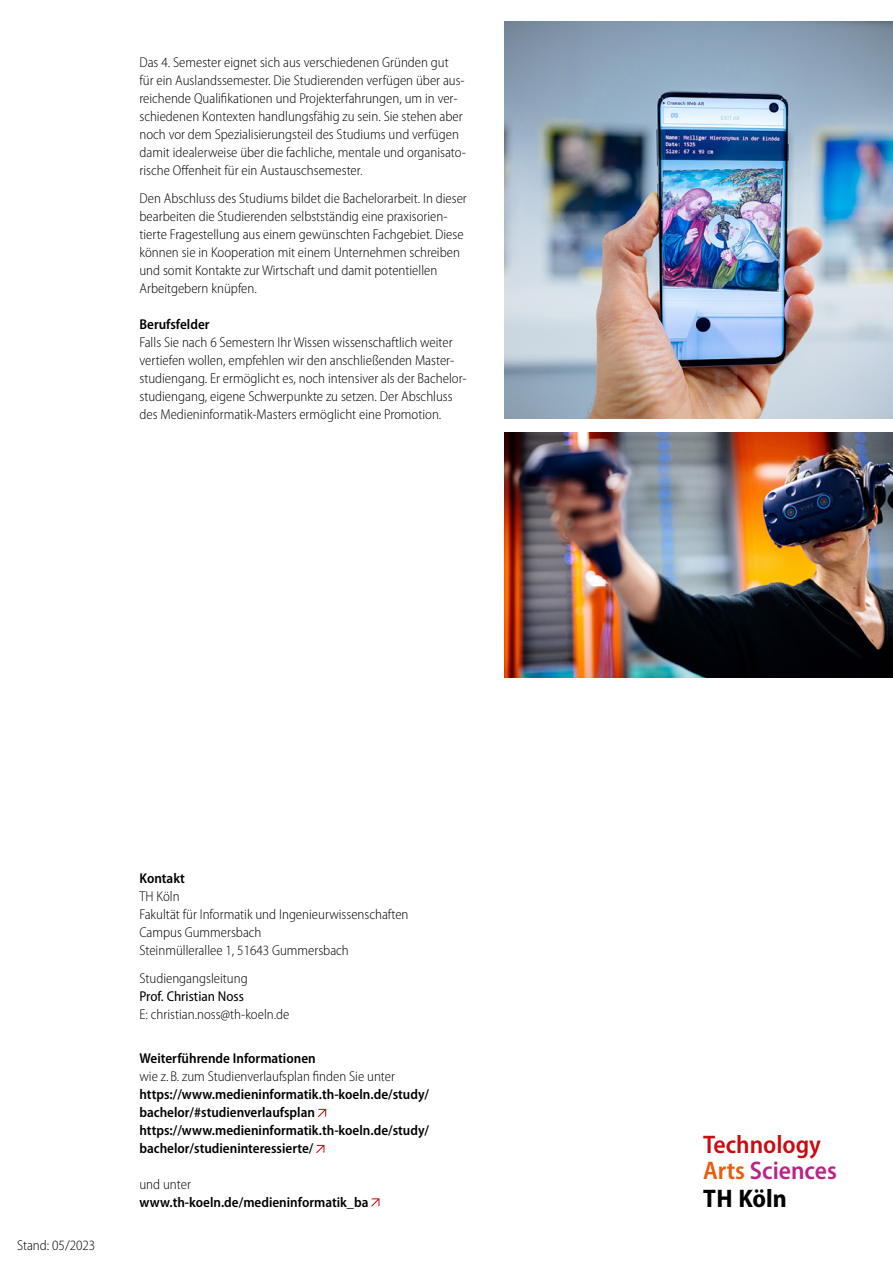
<style>
.page{position:relative;width:893px;height:1263px;background:#fff}
.page>*{position:absolute;margin:0;border:0;box-sizing:border-box;transform-origin:0 0}
.t1{font:600 semi-condensed 25.5px/25.5px "Myriad Pro";color:#c90c0f}
.t2{font:700 semi-condensed 25.5px "Myriad Pro";color:#000}
.Mengentext{font:300 semi-condensed 14.25px/18px "Myriad Pro";color:#000}
.Mengentext-2{font:600 semi-condensed 14.25px/18px "Myriad Pro";color:#000}
.Zwischenheadline{font:600 semi-condensed 14.25px "Myriad Pro";color:#000}
.Mengentext-3{font:semi-condensed 14.25px "Myriad Pro";color:#000}
.s1{color:#ea5b0b}
.s2{color:#b82585}
</style>
<div class="page">
<svg style="left:371px;top:1198px;width:8px;height:8px"></svg>
<img style="left:505px;top:21px;width:388px;height:398px">
<img style="left:505px;top:433px;width:388px;height:245px">
<svg style="left:318px;top:1109px;width:8px;height:8px"></svg>
<svg style="left:316px;top:1145px;width:8px;height:8px"></svg>
<p class="Mengentext" style="left:139px;top:54px;width:328px">Das 4. Semester eignet sich aus verschiedenen Gründen gut für ein Auslandssemester. Die Studierenden verfügen über aus&shy;reichende Qualifikationen und Projekterfahrungen, um in ver&shy;schiedenen Kontexten handlungsfähig zu sein. Sie stehen aber noch vor dem Spezialisierungsteil des Studiums und verfügen damit idealerweise über die fachliche, mentale und organisato&shy;rische Offenheit für ein Austauschsemester.</p>
<p class="Mengentext" style="left:139px;top:189px;width:329px">Den Abschluss des Studiums bildet die Bachelorarbeit. In dieser bearbeiten die Studierenden selbstständig eine praxisorien&shy;tierte Fragestellung aus einem gewünschten Fachgebiet. Diese können sie in Kooperation mit einem Unternehmen schreiben und somit Kontakte zur Wirtschaft und damit potentiellen Arbeitgebern knüpfen.</p>
<p class="Zwischenheadline" style="left:139px;top:316px;width:72px">Berufsfelder</p>
<p class="Mengentext" style="left:139px;top:333px;width:329px">Falls Sie nach 6 Semestern Ihr Wissen wissenschaftlich weiter vertiefen wollen, empfehlen wir den anschließenden Master&shy;studiengang. Er ermöglicht es, noch intensiver als der Bachelor&shy;studiengang, eigene Schwerpunkte zu setzen. Der Abschluss des Medieninformatik-Masters ermöglicht eine Promotion.</p>
<p class="Mengentext" style="left:17px;top:1237px;width:80px">Stand: 05/2023</p>
<p class="Zwischenheadline" style="left:139px;top:871px;width:47px">Kontakt</p>
<p class="Mengentext" style="left:139px;top:888px;width:42px">TH Köln</p>
<p class="Mengentext" style="left:139px;top:906px;width:271px">Fakultät für Informatik und Ingenieurwissenschaften</p>
<p class="Mengentext" style="left:139px;top:924px;width:124px">Campus Gummersbach</p>
<p class="Mengentext" style="left:139px;top:942px;width:211px">Steinmüllerallee 1, 51643 Gummersbach</p>
<p class="Mengentext" style="left:139px;top:970px;width:110px">Studiengangsleitung</p>
<p class="Mengentext-3" style="left:139px;top:989px;width:106px">Prof. Christian Noss</p>
<p class="Mengentext" style="left:139px;top:1006px;width:152px">E: christian.noss@th-koeln.de</p>
<p class="Zwischenheadline" style="left:139px;top:1050px;width:178px">Weiterführende Informationen</p>
<p class="Mengentext" style="left:139px;top:1068px;width:257px">wie z. B. zum Studienverlaufsplan finden Sie unter</p>
<p class="Mengentext-2" style="left:139px;top:1086px;width:291px">https://www.medieninformatik.th-koeln.de/study/ bachelor/#studienverlaufsplan</p>
<p class="Mengentext-2" style="left:139px;top:1122px;width:291px">https://www.medieninformatik.th-koeln.de/study/ bachelor/studieninteressierte/</p>
<p class="Mengentext" style="left:139px;top:1176px;width:53px">und unter</p>
<p class="Zwischenheadline" style="left:139px;top:1194px;width:230px">www.th-koeln.de/medieninformatik_ba</p>
<p class="t1" style="left:703px;top:1132px;width:135px">Technology<br><span class="s1">Arts</span> <span class="s2">Sciences</span></p>
<p class="t2" style="left:703px;top:1184px;width:85px">TH Köln</p>
</div>
